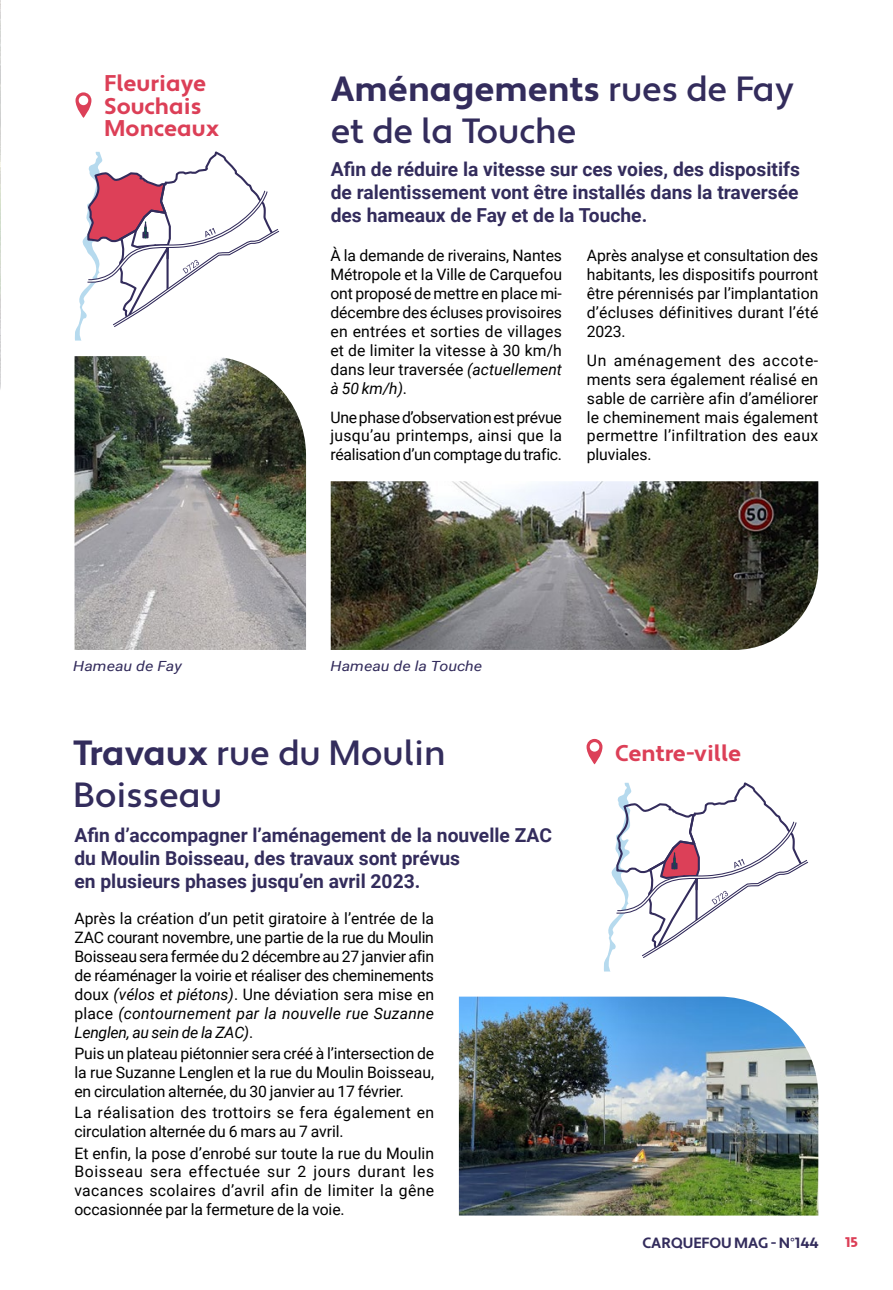
<style>
.page{position:relative;width:893px;height:1290px;background:#fff}
.page>*{position:absolute;margin:0;border:0;box-sizing:border-box;transform-origin:0 0}
.t1{font:500 35px/42px "Apertura";color:#332c5c}
.t2{font:700 22.75px/22.4px "Apertura";color:#dc3f57}
.t3{font:700 19.25px/23.1px "Roboto";color:#332c5c;text-align:justify}
.t4{font:15.75px/18.9px "Roboto";color:#000;text-align:justify}
.t5{font:15.75px/18.9px "Roboto";letter-spacing:.025em;color:#000}
.t6{font:700 14.88px "Apertura";letter-spacing:-.005em;color:#332c5c}
.t7{font:italic 14px "Roboto";color:#332c5c;scale:1.15 1}
.t8{font:900 14px "Apertura";color:#dc3f57}
.s1{font-weight:700}
.s2{font-style:italic}
</style>
<div class="page">
<img style="left:0;top:0;width:1px;height:390px">
<svg style="left:76px;top:92px;width:15px;height:26px"></svg>
<svg style="left:587px;top:739px;width:15px;height:25px"></svg>
<svg style="left:75px;top:152px;width:205px;height:189px"></svg>
<div style="left:152px;top:224px;width:10px;height:9px;background:#fff;border-radius:50%"></div>
<svg style="left:604px;top:783px;width:205px;height:188px"></svg>
<img style="left:459px;top:996px;width:359px;height:219px">
<img style="left:75px;top:356px;width:231px;height:294px">
<img style="left:331px;top:481px;width:487px;height:169px">
<h2 class="t2" style="left:104px;top:73px;width:117px">Fleuriaye<br>Souchais<br>Monceaux</h2>
<h1 class="t1" style="left:331px;top:69px;width:465px"><span class="s1">Aménagements</span> rues de Fay et de la Touche</h1>
<p class="t3" style="left:331px;top:157px;width:471px">Afin de réduire la vitesse sur ces voies, des dispositifs de ralentissement vont être installés dans la traversée des hameaux de Fay et de la Touche.</p>
<p class="t4" style="left:330px;top:246px;width:233px">À la demande de riverains, Nantes Métropole et la Ville de Carquefou ont proposé de mettre en place mi&shy;décembre des écluses provisoires en entrées et sorties de villages et de limiter la vitesse à 30 km/h dans leur traversée <span class="s2">(actuellement à 50 km/h)</span>.</p>
<p class="t4" style="left:330px;top:407px;width:233px">Une phase d’observation est prévue jusqu’au printemps, ainsi que la réalisation d’un comptage du trafic.</p>
<p class="t4" style="left:587px;top:246px;width:233px">Après analyse et consultation des habitants, les dispositifs pourront être pérennisés par l’implantation d’écluses définitives durant l’été 2023.</p>
<p class="t4" style="left:587px;top:350px;width:233px">Un aménagement des accote&shy;ments sera également réalisé en sable de carrière afin d’améliorer le cheminement mais également permettre l’infiltration des eaux pluviales.</p>
<p class="t7" style="left:73px;top:657px;width:96px">Hameau de Fay</p>
<p class="t7" style="left:330px;top:657px;width:133px">Hameau de la Touche</p>
<h1 class="t1" style="left:73px;top:733px;width:374px"><span class="s1">Travaux</span> rue du Moulin<br>Boisseau</h1>
<p class="t3" style="left:74px;top:823px;width:479px;text-align:left">Afin d’accompagner l’aménagement de la nouvelle ZAC du Moulin Boisseau, des travaux sont prévus<br>en plusieurs phases jusqu’en avril 2023.</p>
<p class="t4" style="left:74px;top:908px;width:361px">Après la création d’un petit giratoire à l’entrée de la ZAC courant novembre, une partie de la rue du Moulin Boisseau sera fermée du 2 décembre au 27 janvier afin de réaménager la voirie et réaliser des cheminements doux <span class="s2">(vélos et piétons)</span>. Une déviation sera mise en place <span class="s2">(contournement par la nouvelle rue Suzanne Lenglen, au sein de la ZAC)</span>.</p>
<p class="t4" style="left:74px;top:1043px;width:361px">Puis un plateau piétonnier sera créé à l’intersection de la rue Suzanne Lenglen et la rue du Moulin Boisseau, en circulation alternée, du 30 janvier au 17 février.</p>
<p class="t5" style="left:74px;top:1102px;width:361px">La réalisation des trottoirs se fera également en circulation alternée du 6 mars au 7 avril.</p>
<p class="t4" style="left:74px;top:1143px;width:361px">Et enfin, la pose d’enrobé sur toute la rue du Moulin Boisseau sera effectuée sur 2 jours durant les vacances scolaires d’avril afin de limiter la gêne occasionnée par la fermeture de la voie.</p>
<h2 class="t2" style="left:615px;top:742px;width:127px">Centre-ville</h2>
<p class="t6" style="left:643px;top:1234px;width:177px">CARQUEFOU MAG - N°144</p>
<p class="t8" style="left:845px;top:1233px;width:14px">15</p>
</div>
